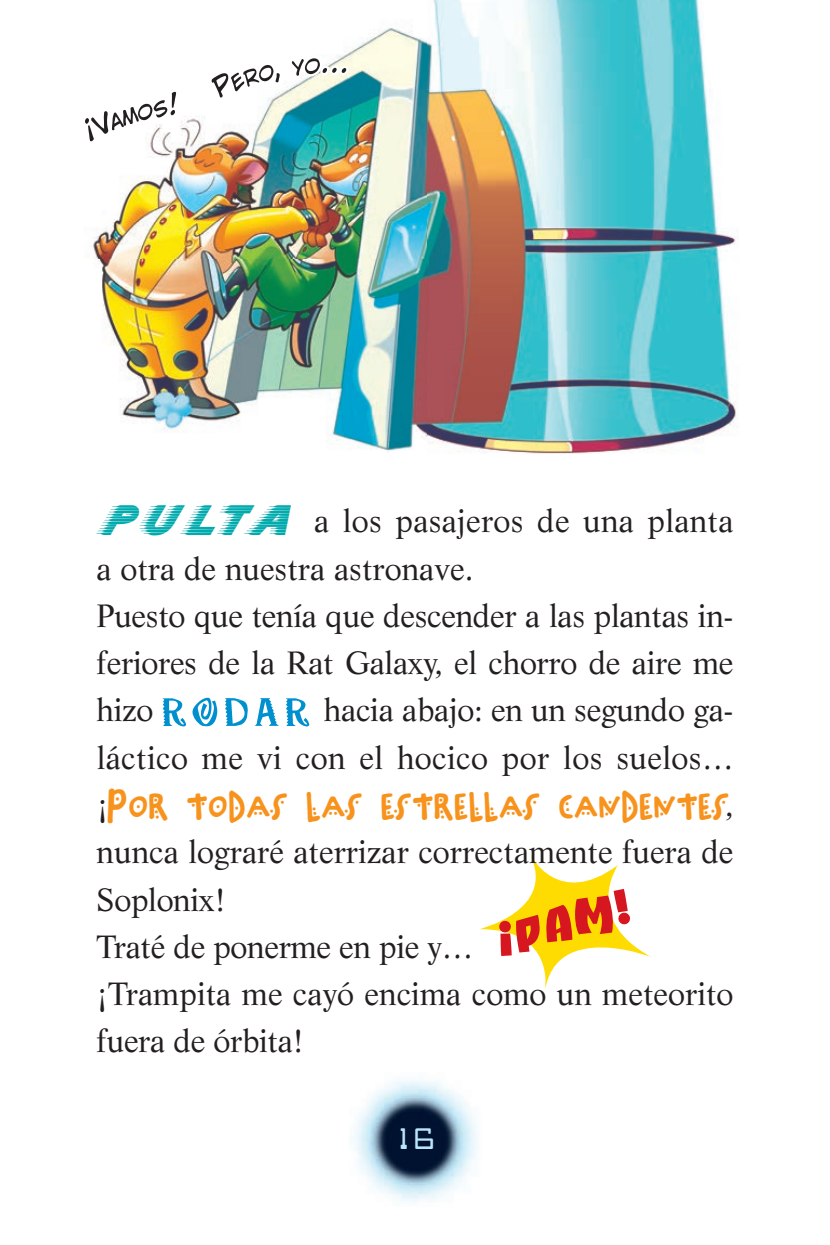
<style>
.page{position:relative;width:830px;height:1245px;background:#fff}
.page>*{position:absolute;margin:0;border:0;box-sizing:border-box;transform-origin:0 0}
.t1{font:58.5px "Action Packed";color:#d7171f}
.t2{font:47.25px "Chinchilla Dots";letter-spacing:-.01em;color:#f7931d;scale:.96 1}
.t3{font:31.5px/47.2px "Life LT Std";color:#231f20}
.t4{font:29.25px "bitwise";color:#b9e5fa}
.s1{font-family:"Slipstream";font-size:41.62px;color:#00aaad}
.s2{font-family:"Copacabana Bold Swfte";font-size:56.25px;color:#0090cf}
.s3{font-family:"Life LT Std";font-size:31.5px;color:#231f20}
.s4{font-size:51.75px}
</style>
<div class="page">
<img style="left:352px;top:1080px;width:125px;height:122px">
<img style="left:90px;top:0;width:649px;height:454px">
<svg style="left:85px;top:92px;width:91px;height:49px"></svg>
<svg style="left:205px;top:29px;width:147px;height:105px"></svg>
<svg style="left:479px;top:855px;width:172px;height:134px"></svg>
<p class="t3" style="left:97px;top:500px;width:638px"><span class="s1">PULTA</span> a los pasajeros de una planta a otra de nuestra astronave.<br>Puesto que tenía que descender a las plantas in&shy;feriores de la Rat Galaxy, el chorro de aire me hizo <span class="s2">RODAR</span> hacia abajo: en un segundo ga&shy;láctico me vi con el hocico por los suelos…</p>
<h2 class="t2" style="left:97px;top:786px;width:665px"><span class="s3">¡</span><span class="s4">P</span>OR TODAS LAS ESTRELLAS CANDENTES<span class="s3">,</span></h2>
<p class="t3" style="left:97px;top:831px;width:638px">nunca lograré aterrizar correctamente fuera de<br>Soplonix!<br>Traté de ponerme en pie y…<br>¡Trampita me cayó encima como un meteorito fuera de órbita!</p>
<h1 class="t1" style="left:506px;top:907px;width:119px;rotate:-16deg">Pam!</h1>
<p class="t4" style="left:394px;top:1126px;width:42px">16</p>
</div>
